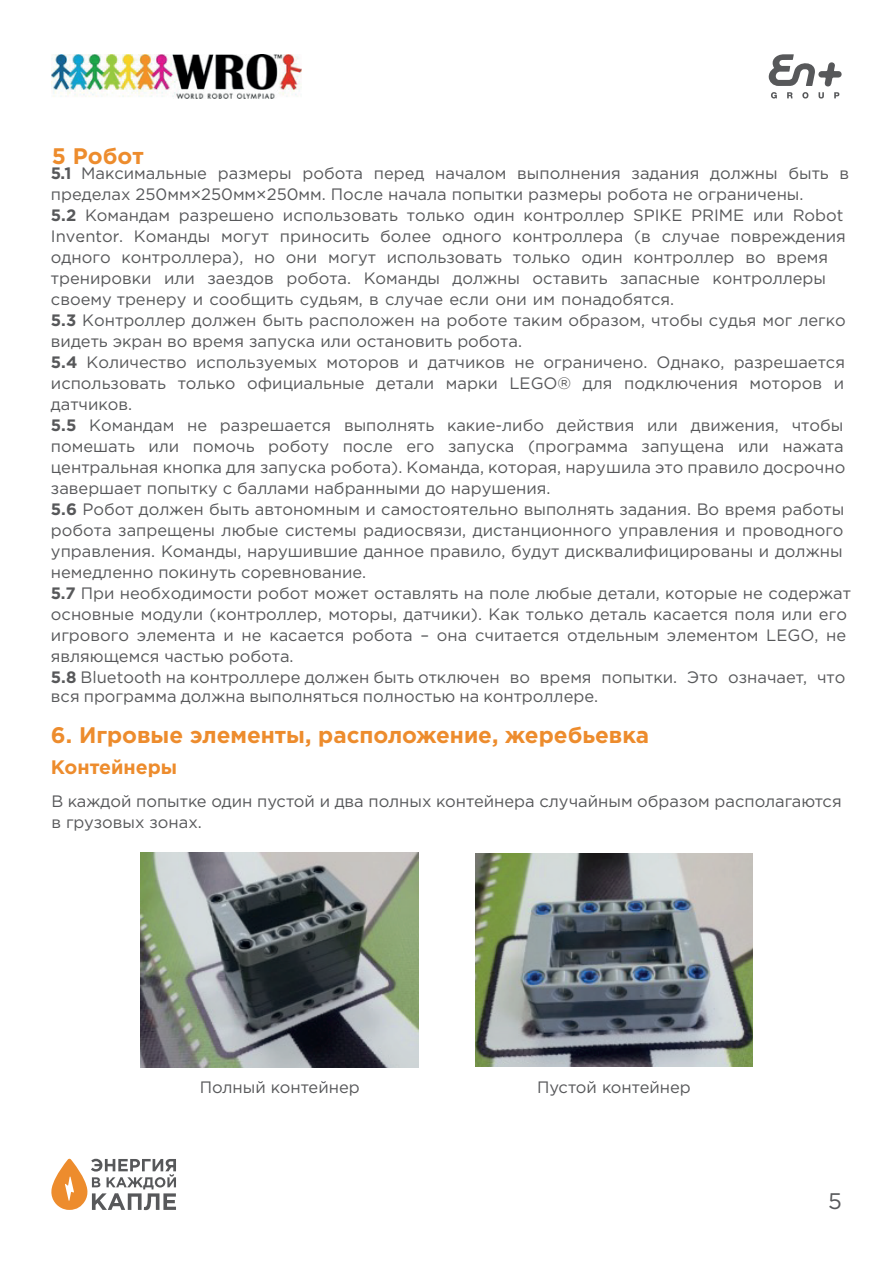
<style>
.page{position:relative;width:893px;height:1263px;background:#fff}
.page>*{position:absolute;margin:0;border:0;box-sizing:border-box;transform-origin:0 0}
.t1{font:700 22.5px "Gotham Pro";color:#ed8c2d}
.t2{font:22.5px "Gotham Pro";color:#57585a}
.t3{font:700 19.5px "Gotham Pro";color:#ed8c2d}
.t4{font:16.5px/21px "Gotham Pro";color:#57585a}
.s1{font-weight:700}
</style>
<div class="page">
<img style="left:51px;top:54px;width:250px;height:45px">
<svg style="left:769px;top:54px;width:73px;height:45px"></svg>
<svg style="left:51px;top:1158px;width:125px;height:52px"></svg>
<img style="left:141px;top:852px;width:277px;height:215px">
<img style="left:476px;top:853px;width:276px;height:213px">
<h1 class="t1" style="left:52px;top:143px;width:93px">5 Робот</h1>
<p class="t4" style="left:51px;top:162px;width:800px"><span class="s1">5.1</span> Максимальные размеры робота перед началом выполнения задания должны быть в пределах 250мм×250мм×250мм. После начала попытки размеры робота не ограничены.<br><span class="s1">5.2</span> Командам разрешено использовать только один контроллер SPIKE PRIME или Robot Inventor. Команды могут приносить более одного контроллера (в случае повреждения</p>
<p class="t4" style="left:51px;top:225px;width:801px;text-indent:29px">.<br>одного контроллера), но они могут использовать только один контроллер во время тренировки или заездов робота. Команды должны оставить запасные контроллеры своему тренеру и сообщить судьям, в случае если они им понадобятся.<br><span class="s1">5.3</span> Контроллер должен быть расположен на роботе таким образом, чтобы судья мог легко видеть экран во время запуска или остановить робота.<br><span class="s1">5.4</span> Количество используемых моторов и датчиков не ограничено. Однако, разрешается использовать только официальные детали марки LEGO® для подключения моторов и датчиков.<br><span class="s1">5.5</span> Командам не разрешается выполнять какие-либо действия или движения, чтобы помешать или помочь роботу после его запуска (программа запущена или нажата центральная кнопка для запуска робота). Команда, которая, нарушила это правило досрочно завершает попытку с баллами набранными до нарушения.<br><span class="s1">5.6</span> Робот должен быть автономным и самостоятельно выполнять задания. Во время работы робота запрещены любые системы радиосвязи, дистанционного управления и проводного управления. Команды, нарушившие данное правило, будут дисквалифицированы и должны немедленно покинуть соревнование.<br><span class="s1">5.7</span> При необходимости робот может оставлять на поле любые детали, которые не содержат основные модули (контроллер, моторы, датчики). Как только деталь касается поля или его игрового элемента и не касается робота – она считается отдельным элементом LEGO, не являющемся частью робота.<br><span class="s1">5.8</span> Bluetooth на контроллере должен быть отключен во время попытки. Это означает, что вся программа должна выполняться полностью на контроллере.</p>
<h1 class="t1" style="left:51px;top:722px;width:600px">6. Игровые элементы, расположение, жеребьевка</h1>
<p class="t3" style="left:51px;top:756px;width:128px">Контейнеры</p>
<p class="t4" style="left:51px;top:790px;width:792px">В каждой попытке один пустой и два полных контейнера случайным образом располагаются в грузовых зонах.</p>
<p class="t4" style="left:200px;top:1076px;width:162px">Полный контейнер</p>
<p class="t4" style="left:537px;top:1076px;width:155px">Пустой контейнер</p>
<h1 class="t2" style="left:828px;top:1188px;width:15px">5</h1>
</div>
